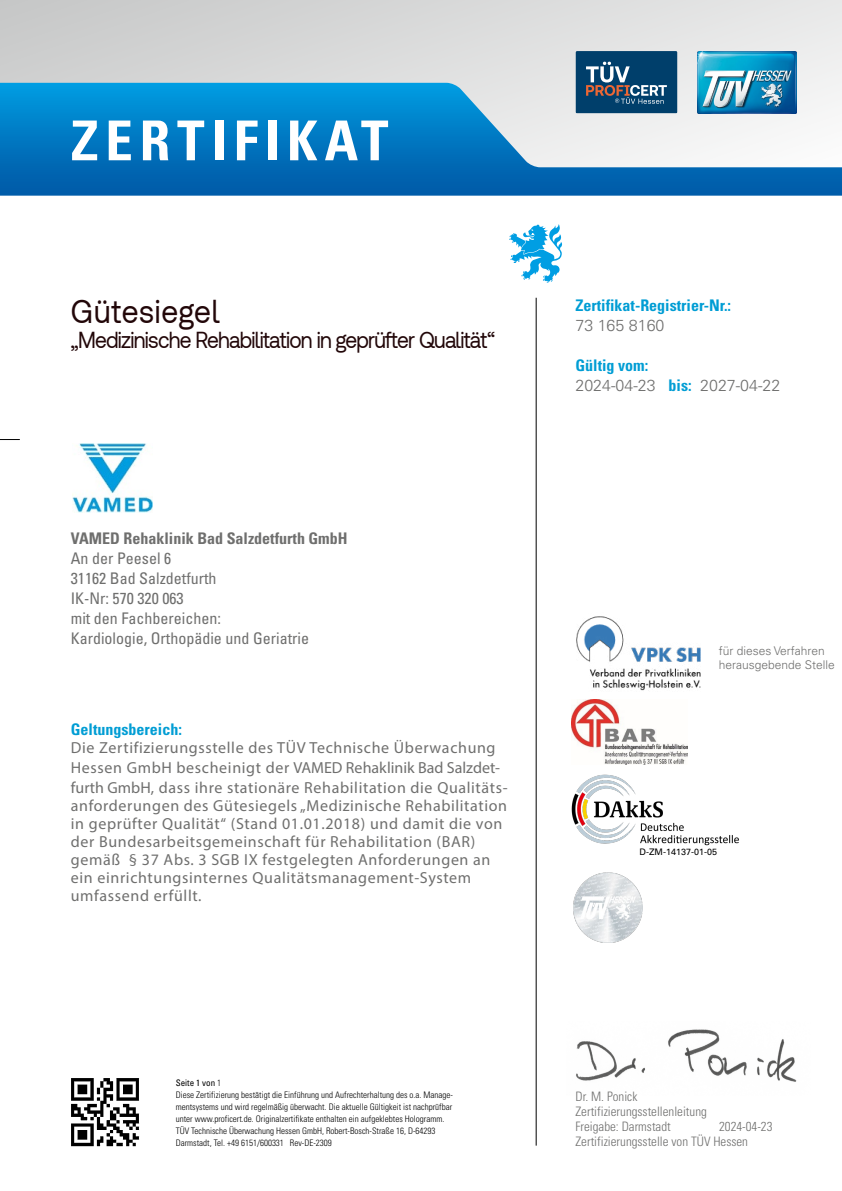
<style>
.page{position:relative;width:842px;height:1191px;background:#fff}
.page>*{position:absolute;margin:0;border:0;box-sizing:border-box;transform-origin:0 0}
.t1{font:700 condensed 55px "Univers";letter-spacing:.125em;color:#fff}
.t2{font:33px "TUVSUD Pro";letter-spacing:.025em;color:#220709;scale:.91 1}
.t3{font:23.1px "TUVSUD Pro";letter-spacing:-.035em;color:#220709;scale:.91 1}
.t4{font:16px/18px "Myriad Pro";letter-spacing:.04em;color:#6f6f6e}
.t5{font:condensed 16px/20px "Univers";color:#6f6f6e}
.t6{font:700 condensed 16px "Univers";color:#009dd4}
.t7{font:700 condensed 16px "Univers";color:#6f6f6e}
.t8{font:300 16px "Univers";color:#6f6f6e}
.t9{font:300 condensed 13px/15.1px "Univers";color:#6f6f6e}
.t10{font:300 12px/14.4px "Univers";color:#6f6f6e}
.t11{font:300 condensed 9px/12px "Univers";color:#000}
.t12{font:9px "Univers";color:#000}
.s1{font-weight:400}
</style>
<div class="page">
<div style="left:0;top:0;width:842px;height:170px;background:linear-gradient(to right,#c9cacb,#ececec)"></div>
<hr style="left:536px;top:298px;width:1px;height:847px;background:#000">
<svg style="left:0;top:83px;width:842px;height:113px"></svg>
<svg style="left:509px;top:224px;width:53px;height:59px"></svg>
<img style="left:697px;top:51px;width:100px;height:62px">
<svg style="left:575px;top:51px;width:102px;height:62px;background:#225377"></svg>
<svg style="left:0;top:439px;width:20px;height:1px"></svg>
<img style="left:572px;top:774px;width:167px;height:71px">
<img style="left:573px;top:872px;width:70px;height:70px">
<img style="left:571px;top:699px;width:116px;height:65px">
<img style="left:577px;top:616px;width:124px;height:75px">
<img style="left:71px;top:1078px;width:69px;height:69px">
<img style="left:576px;top:1029px;width:221px;height:53px">
<img style="left:72px;top:443px;width:80px;height:69px">
<h1 class="t1" style="left:71px;top:107px;width:319px">ZERTIFIKAT</h1>
<h2 class="t2" style="left:71px;top:293px;width:165px">Gütesiegel</h2>
<h3 class="t3" style="left:71px;top:327px;width:468px">„Medizinische Rehabilitation in geprüfter Qualität“</h3>
<p class="t7" style="left:71px;top:529px;width:278px">VAMED Rehaklinik Bad Salzdetfurth GmbH</p>
<p class="t5" style="left:71px;top:548px;width:240px">An der Peesel 6<br>31162 Bad Salzdetfurth<br>IK-Nr: 570 320 063<br>mit den Fachbereichen:<br>Kardiologie, Orthopädie und Geriatrie</p>
<p class="t6" style="left:71px;top:719px;width:113px">Geltungsbereich:</p>
<p class="t4" style="left:71px;top:737px;width:438px;line-height:20px">Die Zertifizierungsstelle des TÜV Technische Überwachung<br>Hessen GmbH bescheinigt der VAMED Rehaklinik Bad Salzdet&shy;furth GmbH, dass ihre stationäre Rehabilitation die Qualitäts-</p>
<p class="t4" style="left:71px;top:796px;width:438px">anforderungen des Gütesiegels „Medizinische Rehabilitation in geprüfter Qualität“ (Stand 01.01.2018) und damit die von der Bundesarbeitsgemeinschaft für Rehabilitation (BAR) gemäß § 37 Abs. 3 SGB IX festgelegten Anforderungen an ein einrichtungsinternes Qualitätsmanagement-System umfassend erfüllt.</p>
<p class="t6" style="left:575px;top:295px;width:157px">Zertifikat-Registrier-Nr.:</p>
<p class="t8" style="left:575px;top:315px;width:90px">73 165 8160</p>
<p class="t6" style="left:575px;top:355px;width:74px">Gültig vom:</p>
<p class="t6" style="left:669px;top:375px;width:25px">bis:</p>
<p class="t8" style="left:575px;top:375px;width:82px">2024-04-23</p>
<p class="t8" style="left:700px;top:375px;width:82px">2027-04-22</p>
<p class="t10" style="left:719px;top:643px;width:118px">für dieses Verfahren herausgebende Stelle</p>
<p class="t12" style="left:639px;top:846px;width:79px">D-ZM-14137-01-05</p>
<p class="t11" style="left:176px;top:1077px;width:279px"><span class="s1">Seite 1 von</span> 1<br>Diese Zertifizierung bestätigt die Einführung und Aufrechterhaltung des o.a. Manage&shy;mentsystems und wird regelmäßig überwacht. Die aktuelle Gültigkeit ist nachprüfbar unter www.proficert.de. Originalzertifikate enthalten ein aufgeklebtes Hologramm.<br>TÜV Technische Überwachung Hessen GmbH, Robert-Bosch-Straße 16, D-64293<br>Darmstadt, Tel. +49 6151/600331 Rev-DE-2309</p>
<p class="t9" style="left:575px;top:1088px;width:174px">Dr. M. Ponick<br>Zertifizierungsstellenleitung<br>Freigabe: Darmstadt<br>Zertifizierungsstelle von TÜV Hessen</p>
<p class="t9" style="left:719px;top:1118px;width:55px">2024-04-23</p>
</div>
